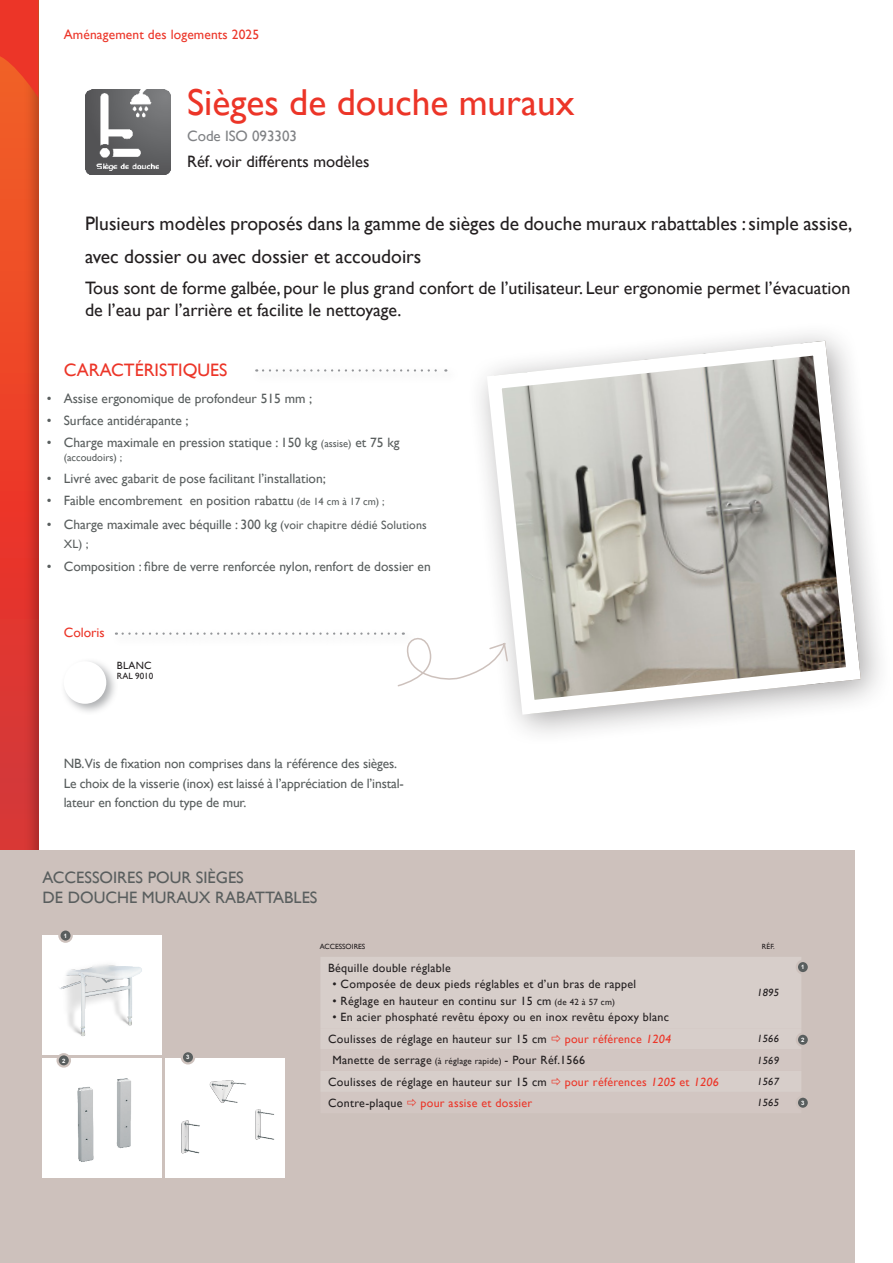
<style>
.page{position:relative;width:893px;height:1263px;background:#fff}
.page>*{position:absolute;margin:0;border:0;box-sizing:border-box;transform-origin:0 0}
.t1{font:37.5px "Gill Sans";color:#ec3528}
.t2{font:19.5px/32.4px "Gill Sans";color:#231f20}
.t3{font:18px/22.5px "Gill Sans";color:#231f20}
.t4{font:18px "Gill Sans";color:#ec3528}
.t5{font:16.5px/19.8px "Gill Sans";color:#595e5e}
.t6{font:16.5px "Gill Sans";color:#231f20}
.t7{font:15px "Gill Sans";color:#808285}
.t8{font:13.5px/19.5px "Gill Sans";color:#595e5e}
.t9{font:13.5px "Gill Sans";letter-spacing:.01em;color:#ec3528}
.t10{font:12px "Gill Sans";letter-spacing:.025em;color:#231f20}
.t11{font:12px "Gill Sans";letter-spacing:.025em;color:#ec3528}
.t12{font:12px "Gill Sans";color:#595e5e}
.t13{font:10.5px "Gill Sans";letter-spacing:.025em;color:#231f20}
.t14{font:10.5px "Gill Sans";color:#595e5e}
.t15{font:9px "Gill Sans";color:#231f20}
.t16{font:7.5px "Gill Sans";color:#231f20}
.t17{font:700 6px "Arial";color:#fff}
.s1{font-size:10.5px}
.s2{font-size:12px}
.s3{font-size:9px}
</style>
<div class="page">
<div style="left:0;top:0;width:41px;height:1263px;background:#231f20;opacity:.3"></div>
<svg style="left:0;top:0;width:38px;height:98px;background:#ec3f27"></svg>
<div style="left:0;top:850px;width:855px;height:413px;background:#cdc1bc"></div>
<img style="left:44px;top:935px;width:118px;height:119px">
<img style="left:43px;top:1059px;width:119px;height:119px">
<div style="left:167px;top:1059px;width:118px;height:119px;background:#fff"></div>
<div style="left:59px;top:929px;width:13px;height:13px;background:#595e5e;border-radius:50%"></div>
<div style="left:58px;top:928px;width:15px;height:15px;border:2px solid #cdc1bc;border-radius:50%"></div>
<div style="left:182px;top:1051px;width:12px;height:12px;background:#595e5e;border-radius:50%"></div>
<div style="left:181px;top:1050px;width:14px;height:14px;border:2px solid #cdc1bc;border-radius:50%"></div>
<div style="left:58px;top:1054px;width:12px;height:12px;background:#595e5e;border-radius:50%"></div>
<div style="left:57px;top:1053px;width:14px;height:15px;border:2px solid #cdc1bc;border-radius:50%"></div>
<div style="left:321px;top:957px;width:480px;height:71px;background:#d7ceca"></div>
<div style="left:797px;top:961px;width:12px;height:12px;background:#595e5e;border-radius:50%"></div>
<div style="left:796px;top:960px;width:14px;height:14px;border:2px solid #cdc1bc;border-radius:50%"></div>
<div style="left:797px;top:1034px;width:12px;height:12px;background:#595e5e;border-radius:50%"></div>
<div style="left:796px;top:1032px;width:14px;height:15px;border:2px solid #cdc1bc;border-radius:50%"></div>
<div style="left:797px;top:1096px;width:12px;height:13px;background:#595e5e;border-radius:50%"></div>
<div style="left:796px;top:1095px;width:14px;height:15px;border:2px solid #cdc1bc;border-radius:50%"></div>
<svg style="left:263px;top:369px;width:183px;height:3px"></svg>
<div style="left:60px;top:658px;width:59px;height:58px;background:#939598;opacity:.75"></div>
<div style="left:64px;top:661px;width:42px;height:43px;background:#fff;border-radius:50%"></div>
<div style="left:466px;top:320px;width:427px;height:427px;background:#231f20;opacity:.4"></div>
<img style="left:494px;top:341px;width:367px;height:373px">
<div style="left:488px;top:341px;width:372px;height:373px;border:14px solid #fff;border-radius:34px"></div>
<svg style="left:123px;top:632px;width:386px;height:55px"></svg>
<img style="left:85px;top:89px;width:85px;height:85px">
<div style="left:321px;top:1028px;width:481px;height:82px;background:#d5cbc7"></div>
<p class="t9" style="left:64px;top:27px;width:197px">Aménagement des logements 2025</p>
<h1 class="t1" style="left:187px;top:81px;width:389px">Sièges de douche muraux</h1>
<p class="t7" style="left:187px;top:127px;width:112px">Code ISO 093303</p>
<p class="t6" style="left:187px;top:152px;width:184px">Réf. voir différents modèles</p>
<h2 class="t2" style="left:85px;top:208px;width:769px">Plusieurs modèles proposés dans la gamme de sièges de douche muraux rabattables : simple assise, avec dossier ou avec dossier et accoudoirs</h2>
<h3 class="t3" style="left:85px;top:277px;width:767px">Tous sont de forme galbée, pour le plus grand confort de l’utilisateur. Leur ergonomie permet l’évacuation de l’eau par l’arrière et facilite le nettoyage.</h3>
<h3 class="t4" style="left:64px;top:359px;width:165px">CARACTÉRISTIQUES</h3>
<p class="t8" style="left:47px;top:389px;width:267px">• Assise ergonomique de profondeur 515 mm ;</p>
<p class="t8" style="left:47px;top:411px;width:143px">• Surface antidérapante ;</p>
<p class="t8" style="left:47px;top:433px;width:354px">• Charge maximale en pression statique : 150 kg <span class="s1">(assise)</span> et 75 kg</p>
<p class="t14" style="left:64px;top:451px;width:60px">(accoudoirs) ;</p>
<p class="t8" style="left:47px;top:469px;width:281px">• Livré avec gabarit de pose facilitant l’installation;</p>
<p class="t8" style="left:47px;top:491px;width:339px">• Faible encombrement en position rabattu <span class="s1">(de 14 cm à 17 cm) ;</span></p>
<p class="t8" style="left:47px;top:515px;width:381px">• Charge maximale avec béquille : 300 kg <span class="s2">(voir chapitre dédié Solutions</span></p>
<p class="t12" style="left:64px;top:537px;width:26px">XL) ;</p>
<p class="t8" style="left:47px;top:557px;width:385px">• Composition : fibre de verre renforcée nylon, renfort de dossier en</p>
<p class="t9" style="left:64px;top:624px;width:42px">Coloris</p>
<p class="t13" style="left:117px;top:659px;width:36px">BLANC</p>
<p class="t15" style="left:117px;top:671px;width:38px">RAL 9010</p>
<p class="t8" style="left:64px;top:754px;width:342px">NB.Vis de fixation non comprises dans la référence des sièges.<br>Le choix de la visserie (inox) est laissé à l’appréciation de l’instal&shy;lateur en fonction du type de mur.</p>
<p class="t5" style="left:43px;top:868px;width:276px">ACCESSOIRES POUR SIÈGES<br>DE DOUCHE MURAUX RABATTABLES</p>
<p class="t17" style="left:64px;top:931px;width:5px">1</p>
<p class="t17" style="left:62px;top:1056px;width:5px">2</p>
<p class="t17" style="left:186px;top:1053px;width:5px">3</p>
<p class="t16" style="left:320px;top:942px;width:47px">ACCESSOIRES</p>
<p class="t16" style="left:762px;top:942px;width:14px">RÉF.</p>
<p class="t10" style="left:328px;top:961px;width:124px">Béquille double réglable</p>
<p class="t10" style="left:332px;top:977px;width:305px">• Composée de deux pieds réglables et d’un bras de rappel</p>
<p class="t10" style="left:332px;top:994px;width:284px">• Réglage en hauteur en continu sur 15 cm <span class="s3">(de 42 à 57 cm)</span></p>
<p class="t10" style="left:332px;top:1010px;width:338px">• En acier phosphaté revêtu époxy ou en inox revêtu époxy blanc</p>
<p class="t13" style="left:757px;top:986px;width:25px">1895</p>
<p class="t10" style="left:328px;top:1032px;width:220px">Coulisses de réglage en hauteur sur 15 cm</p>
<p class="t11" style="left:565px;top:1032px;width:109px">pour référence 1204</p>
<p class="t13" style="left:757px;top:1033px;width:25px">1566</p>
<p class="t10" style="left:332px;top:1053px;width:254px">Manette de serrage <span class="s3">(à réglage rapide)</span> - Pour Réf.1566</p>
<p class="t13" style="left:757px;top:1054px;width:25px">1569</p>
<p class="t10" style="left:328px;top:1075px;width:220px">Coulisses de réglage en hauteur sur 15 cm</p>
<p class="t11" style="left:565px;top:1075px;width:157px">pour références 1205 et 1206</p>
<p class="t13" style="left:757px;top:1075px;width:25px">1567</p>
<p class="t10" style="left:328px;top:1096px;width:76px">Contre-plaque</p>
<p class="t11" style="left:420px;top:1096px;width:113px">pour assise et dossier</p>
<p class="t13" style="left:757px;top:1096px;width:25px">1565</p>
<p class="t17" style="left:801px;top:963px;width:5px">1</p>
<p class="t17" style="left:801px;top:1035px;width:5px">2</p>
<p class="t17" style="left:801px;top:1098px;width:5px">3</p>
</div>
